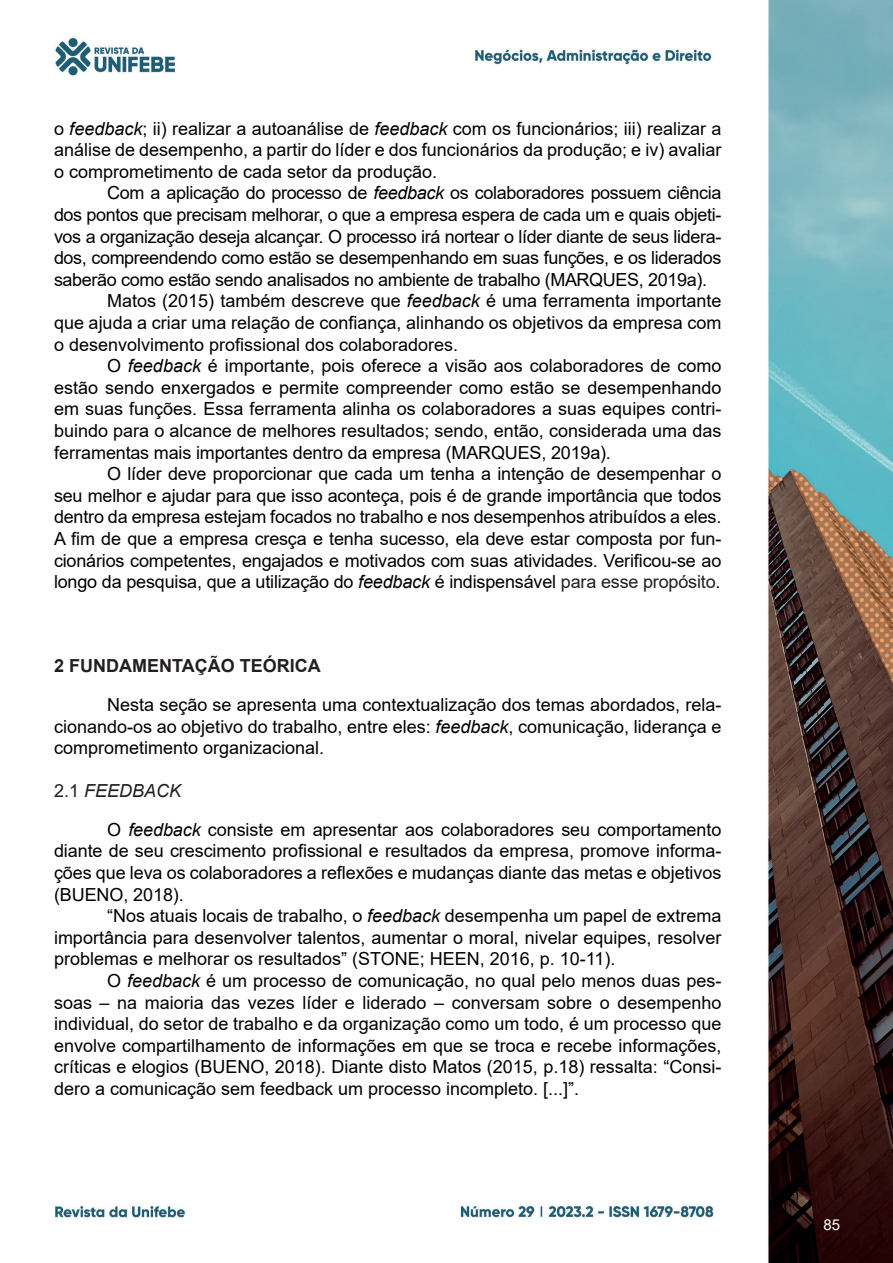
<style>
.page{position:relative;width:893px;height:1263px;background:#fff}
.page>*{position:absolute;margin:0;border:0;box-sizing:border-box;transform-origin:0 0}
.CORRETO{font:18px/21.6px "Arial";color:#000;text-align:justify}
.No_Spacing{font:700 18px "Arial";color:#231f20}
.No_Spacing-2{font:italic 18px "Arial";color:#231f20}
.t1{font:15px "Arial";color:#fff}
.s1{font-style:italic}
.s2{color:#231f20}
.s3{font-style:normal}
</style>
<div class="page">
<img style="left:55px;top:0;width:838px;height:1263px">
<p class="CORRETO" style="left:54px;top:117px;width:669px">o <span class="s1">feedback</span>; ii) realizar a autoanálise de <span class="s1">feedback</span> com os funcionários; iii) realizar a análise de desempenho, a partir do líder e dos funcionários da produção; e iv) avaliar o comprometimento de cada setor da produção.</p>
<p class="CORRETO" style="left:54px;top:182px;width:669px;text-indent:53px">Com a aplicação do processo de <span class="s1">feedback</span> os colaboradores possuem ciência dos pontos que precisam melhorar, o que a empresa espera de cada um e quais objeti&shy;vos a organização deseja alcançar. O processo irá nortear o líder diante de seus lidera&shy;dos, compreendendo como estão se desempenhando em suas funções, e os liderados saberão como estão sendo analisados no ambiente de trabalho (MARQUES, 2019a).</p>
<p class="CORRETO" style="left:54px;top:290px;width:669px;text-indent:53px">Matos (2015) também descreve que <span class="s1">feedback</span> é uma ferramenta importante que ajuda a criar uma relação de confiança, alinhando os objetivos da empresa com o desenvolvimento profissional dos colaboradores.</p>
<p class="CORRETO" style="left:54px;top:355px;width:669px;text-indent:53px">O <span class="s1">feedback</span> é importante, pois oferece a visão aos colaboradores de como estão sendo enxergados e permite compreender como estão se desempenhando em suas funções. Essa ferramenta alinha os colaboradores a suas equipes contri&shy;buindo para o alcance de melhores resultados; sendo, então, considerada uma das ferramentas mais importantes dentro da empresa (MARQUES, 2019a).</p>
<p class="CORRETO" style="left:54px;top:463px;width:669px;text-indent:53px">O líder deve proporcionar que cada um tenha a intenção de desempenhar o seu melhor e ajudar para que isso aconteça, pois é de grande importância que todos dentro da empresa estejam focados no trabalho e nos desempenhos atribuídos a eles.<br>A fim de que a empresa cresça e tenha sucesso, ela deve estar composta por fun&shy;cionários competentes, engajados e motivados com suas atividades. Verificou-se ao longo da pesquisa, que a utilização do <span class="s1">feedback</span> é indispensável <span class="s2">para esse propósito</span>.</p>
<p class="No_Spacing" style="left:54px;top:653px;width:268px">2 FUNDAMENTAÇÃO TEÓRICA</p>
<p class="CORRETO" style="left:54px;top:694px;width:669px;text-indent:53px">Nesta seção se apresenta uma contextualização dos temas abordados, rela&shy;cionando-os ao objetivo do trabalho, entre eles: <span class="s1">feedback</span>, comunicação, liderança e comprometimento organizacional.</p>
<p class="No_Spacing-2" style="left:54px;top:779px;width:129px"><span class="s3">2.1</span> FEEDBACK</p>
<p class="CORRETO" style="left:54px;top:818px;width:669px;text-indent:53px">O <span class="s1">feedback</span> consiste em apresentar aos colaboradores seu comportamento diante de seu crescimento profissional e resultados da empresa, promove informa&shy;ções que leva os colaboradores a reflexões e mudanças diante das metas e objetivos (BUENO, 2018).</p>
<p class="CORRETO" style="left:54px;top:905px;width:669px;text-indent:53px">“Nos atuais locais de trabalho, o <span class="s1">feedback</span> desempenha um papel de extrema importância para desenvolver talentos, aumentar o moral, nivelar equipes, resolver problemas e melhorar os resultados” (STONE; HEEN, 2016, p. 10-11).</p>
<p class="CORRETO" style="left:54px;top:970px;width:669px;text-indent:53px">O <span class="s1">feedback</span> é um processo de comunicação, no qual pelo menos duas pes&shy;soas – na maioria das vezes líder e liderado – conversam sobre o desempenho individual, do setor de trabalho e da organização como um todo, é um processo que envolve compartilhamento de informações em que se troca e recebe informações, críticas e elogios (BUENO, 2018). Diante disto Matos (2015, p.18) ressalta: “Consi&shy;dero a comunicação sem feedback um processo incompleto. [...]”.</p>
<p class="t1" style="left:824px;top:1215px;width:18px">85</p>
</div>
